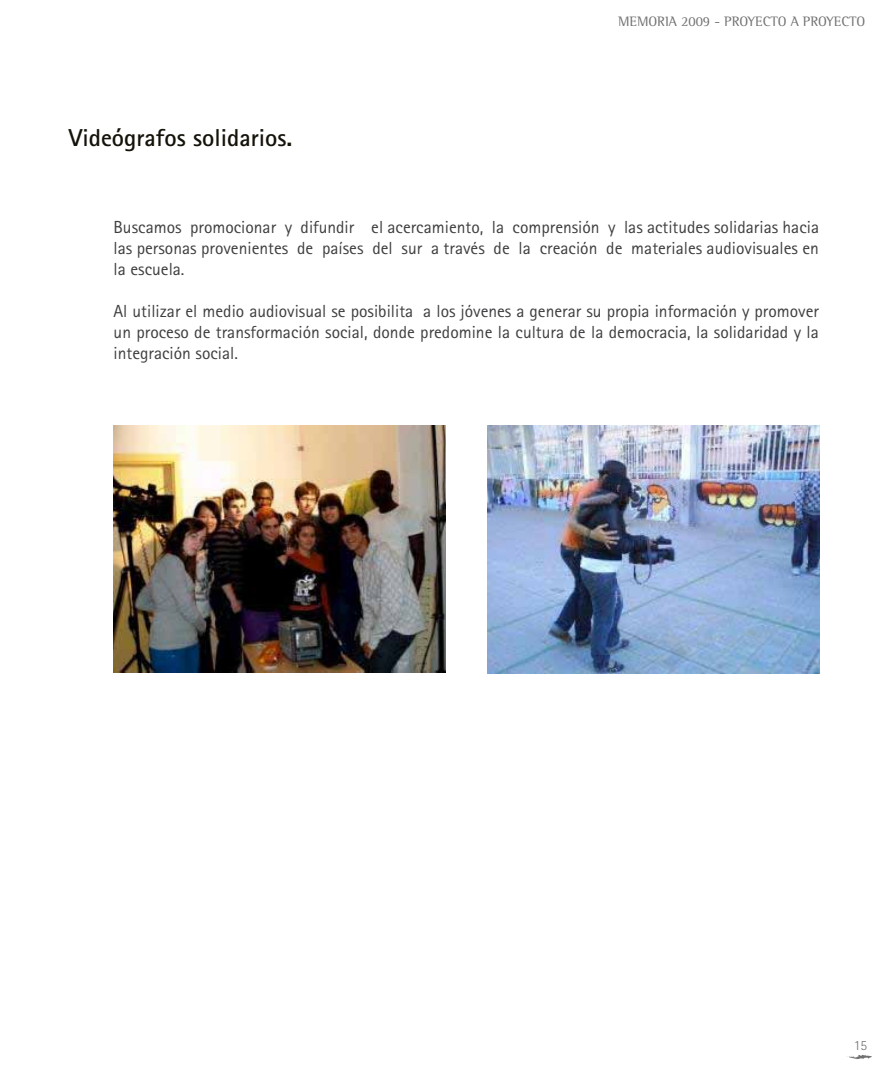
<style>
.page{position:relative;width:882px;height:1071px;background:#fff}
.page>*{position:absolute;margin:0;border:0;box-sizing:border-box;transform-origin:0 0}
.t1{font:700 24.5px "Rotis Sans Serif";color:#15120a}
.t2{font:17.5px/21px "Rotis Sans Serif";color:#3e3d40;text-align:justify}
.t3{font:14px "Rotis Semi Serif";color:#707172}
.t4{font:300 14px "Rotis Sans Serif";color:#707172}
</style>
<div class="page">
<svg style="left:846px;top:1055px;width:26px;height:4px"></svg>
<img style="left:114px;top:426px;width:331px;height:247px">
<img style="left:487px;top:426px;width:332px;height:247px">
<h1 class="t1" style="left:69px;top:122px;width:225px">Videógrafos solidarios.</h1>
<p class="t3" style="left:618px;top:13px;width:249px">MEMORIA 2009 - PROYECTO A PROYECTO</p>
<p class="t2" style="left:114px;top:216px;width:707px">Buscamos promocionar y difundir el acercamiento, la comprensión y las actitudes solidarias hacia las personas provenientes de países del sur a través de la creación de materiales audiovisuales en la escuela.</p>
<p class="t2" style="left:114px;top:300px;width:707px">Al utilizar el medio audiovisual se posibilita a los jóvenes a generar su propia información y promover un proceso de transformación social, donde predomine la cultura de la democracia, la solidaridad y la integración social.</p>
<p class="t4" style="left:854px;top:1037px;width:15px">15</p>
</div>
